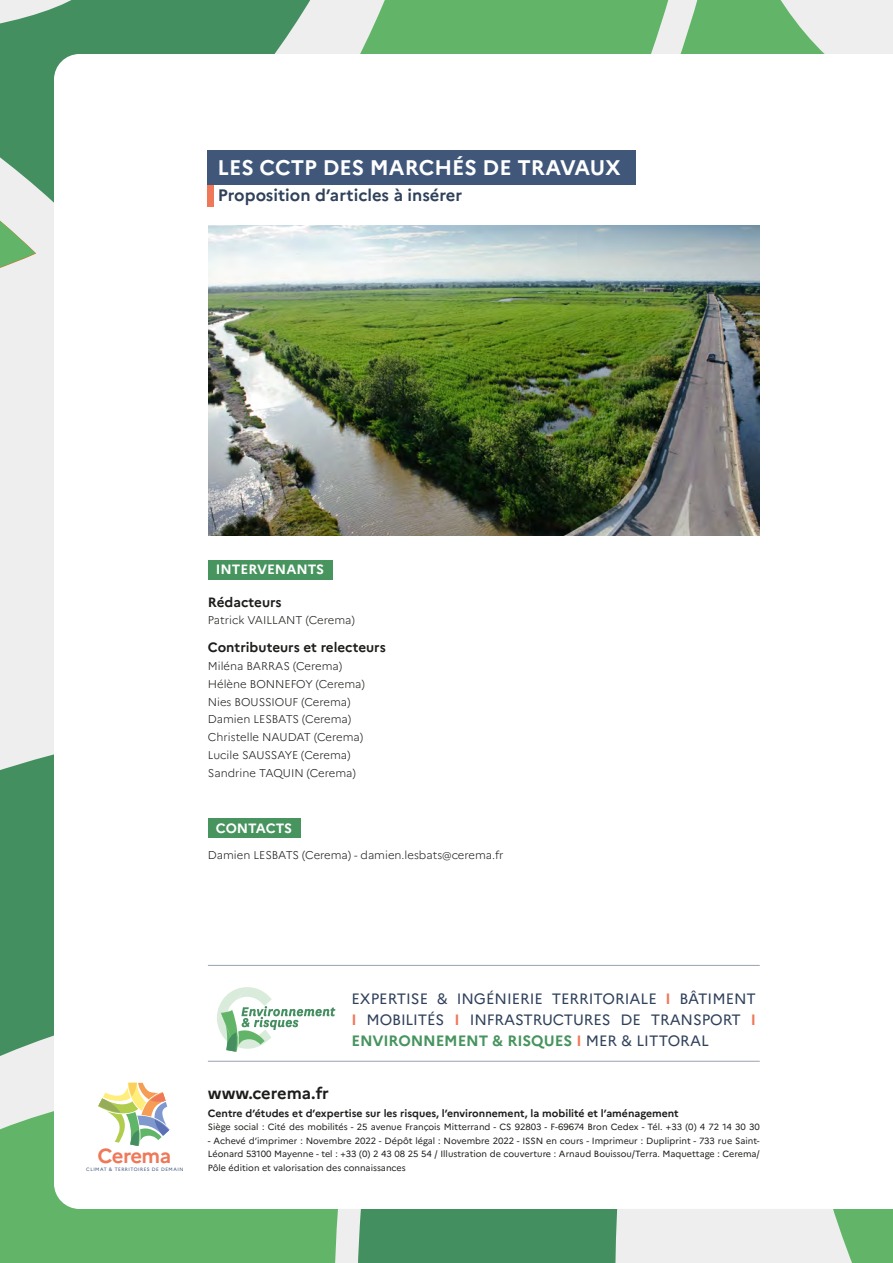
<style>
.page{position:relative;width:893px;height:1263px;background:#eee}
.page>*{position:absolute;margin:0;border:0;box-sizing:border-box;transform-origin:0 0}
.t1{font:700 21.15px "Marianne";color:#fff}
.t2{font:700 20.4px "Marianne";letter-spacing:-.03em;color:#ef7859}
.t3{font:700 16.65px "Marianne";color:#30415b}
.t4{font:700 16.5px "Marianne";color:#1d1d1b}
.t5{font:15px/21px "Marianne";letter-spacing:-.01em;color:#30415b;text-align:justify}
.TEXTE{font:700 13.5px "Marianne";color:#1d1d1b}
.TITRE_02{font:700 13.5px "Marianne";color:#fff}
.TEXTE-2{font:300 11.25px "Marianne";color:#1d1d1b}
.t6{font:700 10.5px "Marianne";color:#1d1d1b}
.t7{font:9px/13.5px "Marianne";color:#1d1d1b;text-align:justify}
.t8{font:4.8px "Marianne";letter-spacing:.1em;color:#41577a}
.s1{font-weight:700;color:#ef7859}
.s2{font-weight:700;color:#47945f}
</style>
<div class="page">
<div style="left:36px;top:0;width:125px;height:203px;background:#438f60"></div>
<div style="left:0;top:754px;width:54px;height:286px;background:#438f60"></div>
<svg style="left:0;top:1040px;width:319px;height:223px;background:#76bd7c"></svg>
<svg style="left:319px;top:1209px;width:53px;height:54px"></svg>
<svg style="left:833px;top:1209px;width:60px;height:54px;background:#77bd7c"></svg>
<svg style="left:713px;top:0;width:112px;height:54px;fill:#62b568"></svg>
<svg style="left:161px;top:0;width:283px;height:54px"></svg>
<svg style="left:0;top:14px;width:36px;height:254px"></svg>
<div style="left:372px;top:1209px;width:246px;height:54px;background:#438f60"></div>
<svg style="left:444px;top:0;width:269px;height:54px;background:#71bb76"></svg>
<div style="left:54px;top:54px;width:839px;height:1155px;background:#fff"></div>
<div style="left:207px;top:960px;width:533px;height:95px;background:#fff"></div>
<hr style="left:208px;top:1061px;width:552px;height:1px;background:#30415b">
<hr style="left:208px;top:965px;width:552px;height:1px;background:#30415b">
<img style="left:208px;top:225px;width:552px;height:311px">
<div style="left:208px;top:560px;width:125px;height:20px;background:#47945f"></div>
<div style="left:208px;top:818px;width:93px;height:20px;background:#47945f"></div>
<div style="left:207px;top:151px;width:428px;height:34px;background:#40577a"></div>
<div style="left:214px;top:185px;width:546px;height:21px;background:#fff"></div>
<div style="left:207px;top:185px;width:7px;height:21px;background:#ef7859"></div>
<svg style="left:98px;top:1083px;width:72px;height:63px;background:#d7dbbd"></svg>
<svg style="left:217px;top:987px;width:118px;height:65px"></svg>
<p class="t1" style="left:218px;top:155px;width:405px">LES CCTP DES MARCHÉS DE TRAVAUX</p>
<p class="t3" style="left:218px;top:185px;width:246px">Proposition d’articles à insérer</p>
<p class="TITRE_02" style="left:216px;top:561px;width:110px">INTERVENANTS</p>
<p class="TEXTE" style="left:208px;top:593px;width:75px">Rédacteurs</p>
<p class="TEXTE-2" style="left:208px;top:613px;width:148px">Patrick VAILLANT (Cerema)</p>
<p class="TEXTE" style="left:208px;top:639px;width:179px">Contributeurs et relecteurs</p>
<p class="TEXTE-2" style="left:208px;top:659px;width:136px">Miléna BARRAS (Cerema)</p>
<p class="TEXTE-2" style="left:208px;top:677px;width:158px">Hélène BONNEFOY (Cerema)</p>
<p class="TEXTE-2" style="left:208px;top:695px;width:144px">Nies BOUSSIOUF (Cerema)</p>
<p class="TEXTE-2" style="left:208px;top:712px;width:145px">Damien LESBATS (Cerema)</p>
<p class="TEXTE-2" style="left:208px;top:730px;width:157px">Christelle NAUDAT (Cerema)</p>
<p class="TEXTE-2" style="left:208px;top:748px;width:144px">Lucile SAUSSAYE (Cerema)</p>
<p class="TEXTE-2" style="left:208px;top:766px;width:149px">Sandrine TAQUIN (Cerema)</p>
<p class="TITRE_02" style="left:216px;top:819px;width:78px">CONTACTS</p>
<p class="TEXTE-2" style="left:208px;top:848px;width:297px">Damien LESBATS (Cerema) - damien.lesbats@cerema.fr</p>
<p class="t2" style="left:98px;top:1143px;width:75px">Cerema</p>
<p class="t8" style="left:86px;top:1166px;width:99px">CLIMAT &amp; TERRITOIRES DE DEMAIN</p>
<p class="t5" style="left:351px;top:988px;width:406px">EXPERTISE &amp; INGÉNIERIE TERRITORIALE <span class="s1">I</span> BÂTIMENT <span class="s1">I</span> MOBILITÉS <span class="s1">I</span> INFRASTRUCTURES DE TRANSPORT <span class="s1">I </span><span class="s2">ENVIRONNEMENT &amp; RISQUES</span> <span class="s1">I</span> MER &amp; LITTORAL</p>
<p class="t4" style="left:208px;top:1083px;width:122px">www.cerema.fr</p>
<p class="t6" style="left:208px;top:1106px;width:472px">Centre d’études et d’expertise sur les risques, l’environnement, la mobilité et l’aménagement</p>
<p class="t7" style="left:208px;top:1120px;width:553px">Siège social : Cité des mobilités - 25 avenue François Mitterrand - CS 92803 - F-69674 Bron Cedex - Tél. +33 (0) 4 72 14 30 30</p>
<p class="t7" style="left:208px;top:1134px;width:553px">- Achevé d’imprimer : Novembre 2022 - Dépôt légal : Novembre 2022 - ISSN en cours - Imprimeur : Dupliprint - 733 rue Saint-Léonard 53100 Mayenne - tel : +33 (0) 2 43 08 25 54 / Illustration de couverture : Arnaud Bouissou/Terra. Maquettage : Cerema/ Pôle édition et valorisation des connaissances</p>
</div>
